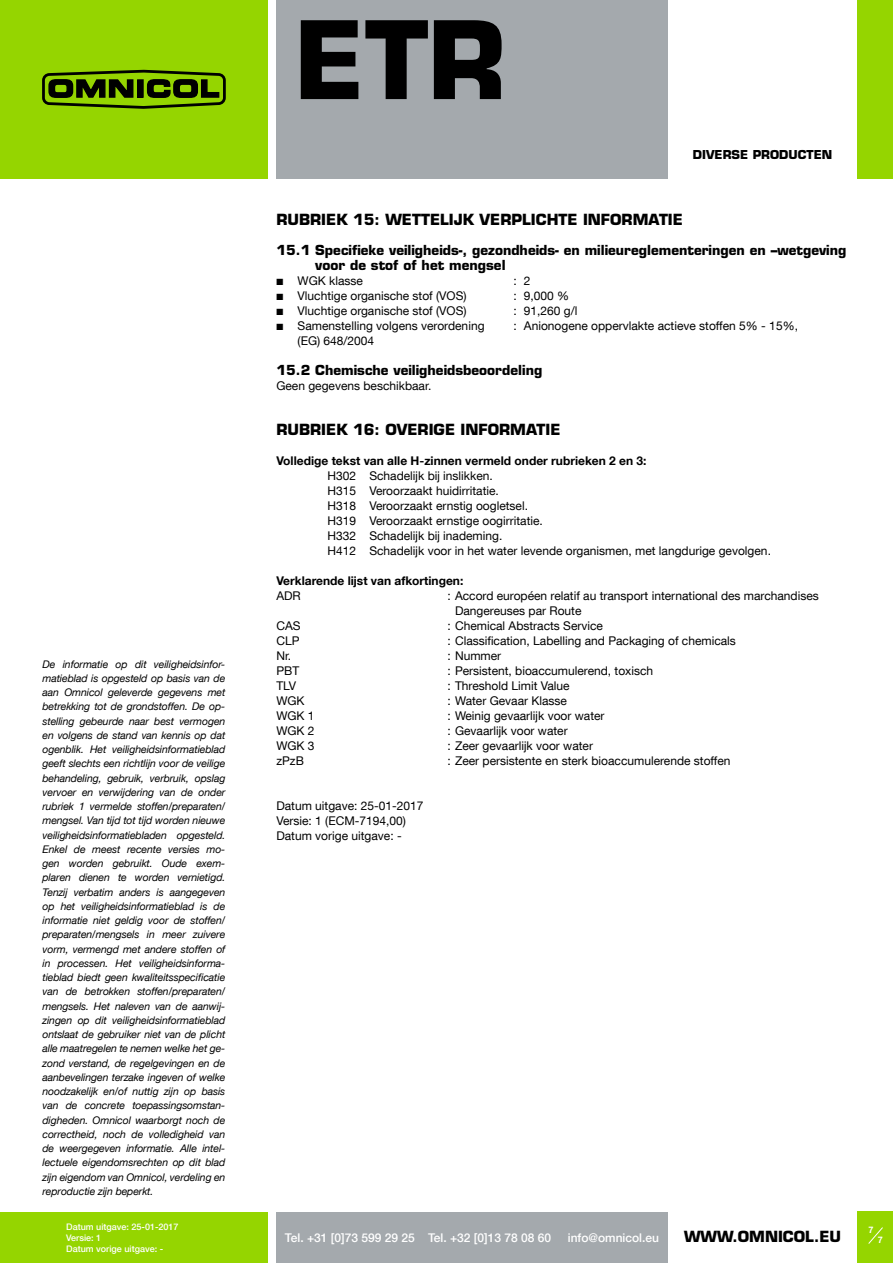
<style>
.page{position:relative;width:893px;height:1263px;background:#fff}
.page>*{position:absolute;margin:0;border:0;box-sizing:border-box;transform-origin:0 0}
.t1{font:700 105.15px "Eurostile";color:#000}
.t2{font:700 15px "Eurostile";color:#000}
.t3{font:700 13.5px/15px "Eurostile";color:#000}
.t4{font:12px/15px "Helvetica Neue LT Com";color:#000}
.t5{font:700 12px "Helvetica Neue LT Com";color:#000}
.t6{font:500 12px "Helvetica Neue LT Com";color:#fff}
.t7{font:700 12px "Eurostile";color:#000}
.t8{font:italic 10.5px/14.2px "Helvetica Neue LT Com";letter-spacing:-.01em;color:#000;text-align:justify}
.t9{font:500 9px/10.8px "Helvetica Neue LT Com";color:#fff}
.t10{font:700 9px "Helvetica Neue LT Com";color:#fff}
</style>
<div class="page">
<div style="left:0;top:0;width:268px;height:179px;background:#95d500"></div>
<div style="left:42px;top:73px;width:184px;height:32px;border:3px solid #000;border-radius:6px"></div>
<svg style="left:48px;top:79px;width:86px;height:19px"></svg>
<div style="left:138px;top:80px;width:5px;height:17px;background:#000"></div>
<div style="left:137px;top:79px;width:7px;height:19px;border:1px solid #000"></div>
<svg style="left:146px;top:79px;width:74px;height:19px"></svg>
<div style="left:276px;top:1212px;width:392px;height:51px;background:#a4a9ad"></div>
<div style="left:0;top:1212px;width:268px;height:51px;background:#95d500"></div>
<div style="left:857px;top:1211px;width:36px;height:52px;background:#95d500"></div>
<div style="left:857px;top:0;width:36px;height:179px;background:#95d500"></div>
<div style="left:276px;top:0;width:392px;height:179px;background:#a4a9ad"></div>
<svg style="left:868px;top:1227px;width:15px;height:17px"></svg>
<p class="t8" style="left:43px;top:656px;width:184px">De informatie op dit veiligheidsinfor&shy;matieblad is opgesteld op basis van de aan Omnicol geleverde gegevens met betrekking tot de grondstoffen. De op&shy;stelling gebeurde naar best vermogen en volgens de stand van kennis op dat ogenblik. Het veiligheidsinformatieblad geeft slechts een richtlijn voor de veilige behandeling, gebruik, verbruik, opslag vervoer en verwijdering van de onder rubriek 1 vermelde stoffen/preparaten/ mengsel. Van tijd tot tijd worden nieuwe veiligheidsinformatiebladen opgesteld.<br>Enkel de meest recente versies mo&shy;gen worden gebruikt. Oude exem&shy;plaren dienen te worden vernietigd.<br>Tenzij verbatim anders is aangegeven op het veiligheidsinformatieblad is de informatie niet geldig voor de stoffen/ preparaten/mengsels in meer zuivere vorm, vermengd met andere stoffen of in processen. Het veiligheidsinforma&shy;tieblad biedt geen kwaliteitsspecificatie van de betrokken stoffen/preparaten/ mengsels. Het naleven van de aanwij&shy;zingen op dit veiligheidsinformatieblad ontslaat de gebruiker niet van de plicht alle maatregelen te nemen welke het ge&shy;zond verstand, de regelgevingen en de aanbevelingen terzake ingeven of welke noodzakelijk en/of nuttig zijn op basis van de concrete toepassingsomstan&shy;digheden. Omnicol waarborgt noch de correctheid, noch de volledigheid van de weergegeven informatie. Alle intel&shy;lectuele eigendomsrechten op dit blad zijn eigendom van Omnicol, verdeling en reproductie zijn beperkt.</p>
<p class="t9" style="left:66px;top:1222px;width:114px">Datum uitgave: 25-01-2017<br>Versie: 1<br>Datum vorige uitgave: -</p>
<h1 class="t1" style="left:294px;top:-5px;width:213px">ETR</h1>
<p class="t7" style="left:693px;top:147px;width:141px">DIVERSE PRODUCTEN</p>
<h2 class="t2" style="left:276px;top:210px;width:408px">RUBRIEK 15: WETTELIJK VERPLICHTE INFORMATIE</h2>
<p class="t3" style="left:315px;top:242px;width:533px;text-indent:-39px">15.1 Specifieke veiligheids-, gezondheids- en milieureglementeringen en –wetgeving voor de stof of het mengsel</p>
<p class="t4" style="left:276px;top:273px;width:88px">■ WGK klasse</p>
<p class="t4" style="left:513px;top:273px;width:19px">: 2</p>
<p class="t4" style="left:276px;top:288px;width:192px">■ Vluchtige organische stof (VOS)</p>
<p class="t4" style="left:513px;top:288px;width:57px">: 9,000 %</p>
<p class="t4" style="left:276px;top:303px;width:192px">■ Vluchtige organische stof (VOS)</p>
<p class="t4" style="left:513px;top:303px;width:66px">: 91,260 g/l</p>
<p class="t4" style="left:276px;top:318px;width:210px">■ Samenstelling volgens verordening</p>
<p class="t4" style="left:513px;top:318px;width:286px">: Anionogene oppervlakte actieve stoffen 5% - 15%,</p>
<p class="t4" style="left:298px;top:333px;width:78px">(EG) 648/2004</p>
<p class="t3" style="left:276px;top:362px;width:267px">15.2 Chemische veiligheidsbeoordeling</p>
<p class="t4" style="left:276px;top:378px;width:156px">Geen gegevens beschikbaar.</p>
<h2 class="t2" style="left:276px;top:420px;width:286px">RUBRIEK 16: OVERIGE INFORMATIE</h2>
<p class="t5" style="left:276px;top:453px;width:372px">Volledige tekst van alle H-zinnen vermeld onder rubrieken 2 en 3:</p>
<p class="t4" style="left:327px;top:468px;width:445px">H302 Schadelijk bij inslikken.<br>H315 Veroorzaakt huidirritatie.<br>H318 Veroorzaakt ernstig oogletsel.<br>H319 Veroorzaakt ernstige oogirritatie.<br>H332 Schadelijk bij inademing.<br>H412 Schadelijk voor in het water levende organismen, met langdurige gevolgen.</p>
<p class="t5" style="left:276px;top:573px;width:189px">Verklarende lijst van afkortingen:</p>
<p class="t4" style="left:276px;top:588px;width:26px">ADR</p>
<p class="t4" style="left:455px;top:588px;width:365px;text-indent:-8px">: Accord européen relatif au transport international des marchandises<br>Dangereuses par Route</p>
<p class="t4" style="left:276px;top:618px;width:26px">CAS</p>
<p class="t4" style="left:447px;top:618px;width:157px">: Chemical Abstracts Service</p>
<p class="t4" style="left:276px;top:633px;width:25px">CLP</p>
<p class="t4" style="left:447px;top:633px;width:290px">: Classification, Labelling and Packaging of chemicals</p>
<p class="t4" style="left:276px;top:648px;width:16px">Nr.</p>
<p class="t4" style="left:447px;top:648px;width:55px">: Nummer</p>
<p class="t4" style="left:276px;top:663px;width:24px">PBT</p>
<p class="t4" style="left:447px;top:663px;width:207px">: Persistent, bioaccumulerend, toxisch</p>
<p class="t4" style="left:276px;top:678px;width:21px">TLV</p>
<p class="t4" style="left:447px;top:678px;width:124px">: Threshold Limit Value</p>
<p class="t4" style="left:276px;top:693px;width:30px">WGK</p>
<p class="t4" style="left:447px;top:693px;width:121px">: Water Gevaar Klasse</p>
<p class="t4" style="left:276px;top:708px;width:40px">WGK 1</p>
<p class="t4" style="left:447px;top:708px;width:159px">: Weinig gevaarlijk voor water</p>
<p class="t4" style="left:276px;top:723px;width:40px">WGK 2</p>
<p class="t4" style="left:447px;top:723px;width:122px">: Gevaarlijk voor water</p>
<p class="t4" style="left:276px;top:738px;width:40px">WGK 3</p>
<p class="t4" style="left:447px;top:738px;width:147px">: Zeer gevaarlijk voor water</p>
<p class="t4" style="left:276px;top:753px;width:29px">zPzB</p>
<p class="t4" style="left:447px;top:753px;width:285px">: Zeer persistente en sterk bioaccumulerende stoffen</p>
<p class="t4" style="left:276px;top:798px;width:149px">Datum uitgave: 25-01-2017<br>Versie: 1 (ECM-7194,00)<br>Datum vorige uitgave: -</p>
<p class="t6" style="left:285px;top:1230px;width:268px">Tel. +31 [0]73 599 29 25 Tel. +32 [0]13 78 08 60</p>
<p class="t6" style="left:568px;top:1230px;width:93px">info@omnicol.eu</p>
<h2 class="t2" style="left:684px;top:1227px;width:159px">WWW.OMNICOL.EU</h2>
<p class="t10" style="left:868px;top:1224px;width:7px">7</p>
<p class="t10" style="left:878px;top:1234px;width:7px">7</p>
</div>
